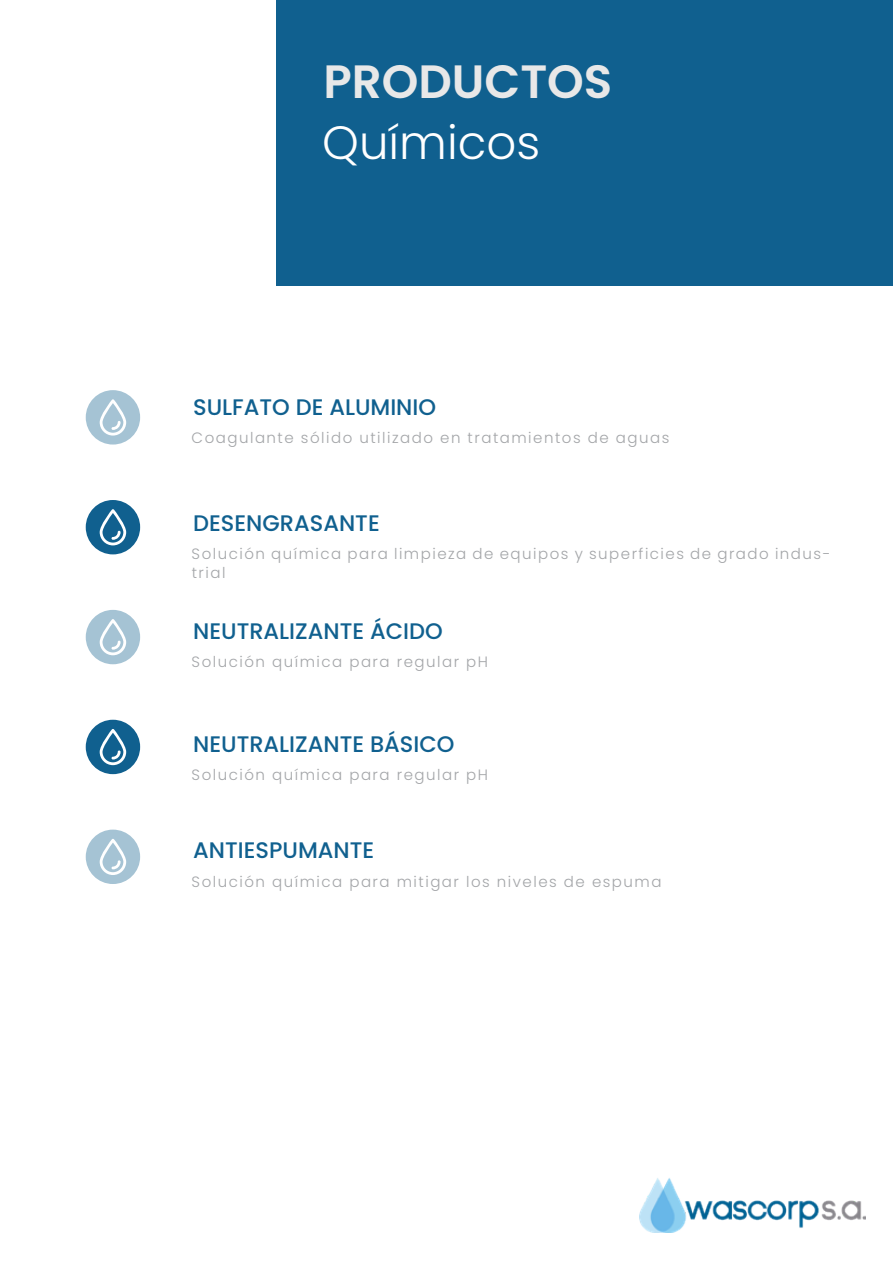
<style>
.page{position:relative;width:893px;height:1263px;background:#fff}
.page>*{position:absolute;margin:0;border:0;box-sizing:border-box;transform-origin:0 0}
.t1{font:600 46.65px "Poppins";color:#e8e8e8}
.t2{font:300 46.65px "Poppins";color:#fff}
.t3{font:500 22.5px "Poppins";color:#10608f}
.t4{font:300 15px/18.6px "Poppins";letter-spacing:.1em;color:#a3a5a8}
</style>
<div class="page">
<div style="left:277px;top:0;width:616px;height:286px;background:#10608f"></div>
<div style="left:86px;top:390px;width:54px;height:54px;background:#a5c3d4;border-radius:50%"></div>
<svg style="left:93px;top:399px;width:33px;height:42px"></svg>
<div style="left:86px;top:500px;width:54px;height:54px;background:#10608f;border-radius:50%"></div>
<svg style="left:100px;top:509px;width:26px;height:36px"></svg>
<div style="left:86px;top:610px;width:54px;height:54px;background:#a5c3d4;border-radius:50%"></div>
<svg style="left:93px;top:619px;width:33px;height:41px"></svg>
<div style="left:86px;top:720px;width:54px;height:54px;background:#10608f;border-radius:50%"></div>
<svg style="left:100px;top:729px;width:26px;height:36px"></svg>
<div style="left:86px;top:830px;width:54px;height:54px;background:#a5c3d4;border-radius:50%"></div>
<svg style="left:93px;top:839px;width:33px;height:41px"></svg>
<img style="left:639px;top:1178px;width:226px;height:54px">
<h1 class="t1" style="left:323px;top:55px;width:291px">PRODUCTOS</h1>
<h1 class="t2" style="left:322px;top:115px;width:220px">Químicos</h1>
<h2 class="t3" style="left:193px;top:394px;width:244px">SULFATO DE ALUMINIO</h2>
<p class="t4" style="left:192px;top:429px;width:479px">Coagulante sólido utilizado en tratamientos de aguas</p>
<h2 class="t3" style="left:193px;top:510px;width:188px">DESENGRASANTE</h2>
<p class="t4" style="left:192px;top:545px;width:640px">Solución química para limpieza de equipos y superficies de grado indus&shy;trial</p>
<h2 class="t3" style="left:193px;top:618px;width:251px">NEUTRALIZANTE ÁCIDO</h2>
<p class="t4" style="left:192px;top:653px;width:298px">Solución química para regular pH</p>
<h2 class="t3" style="left:193px;top:731px;width:263px">NEUTRALIZANTE BÁSICO</h2>
<p class="t4" style="left:192px;top:765px;width:298px">Solución química para regular pH</p>
<h2 class="t3" style="left:193px;top:837px;width:183px">ANTIESPUMANTE</h2>
<p class="t4" style="left:192px;top:872px;width:471px">Solución química para mitigar los niveles de espuma</p>
</div>
